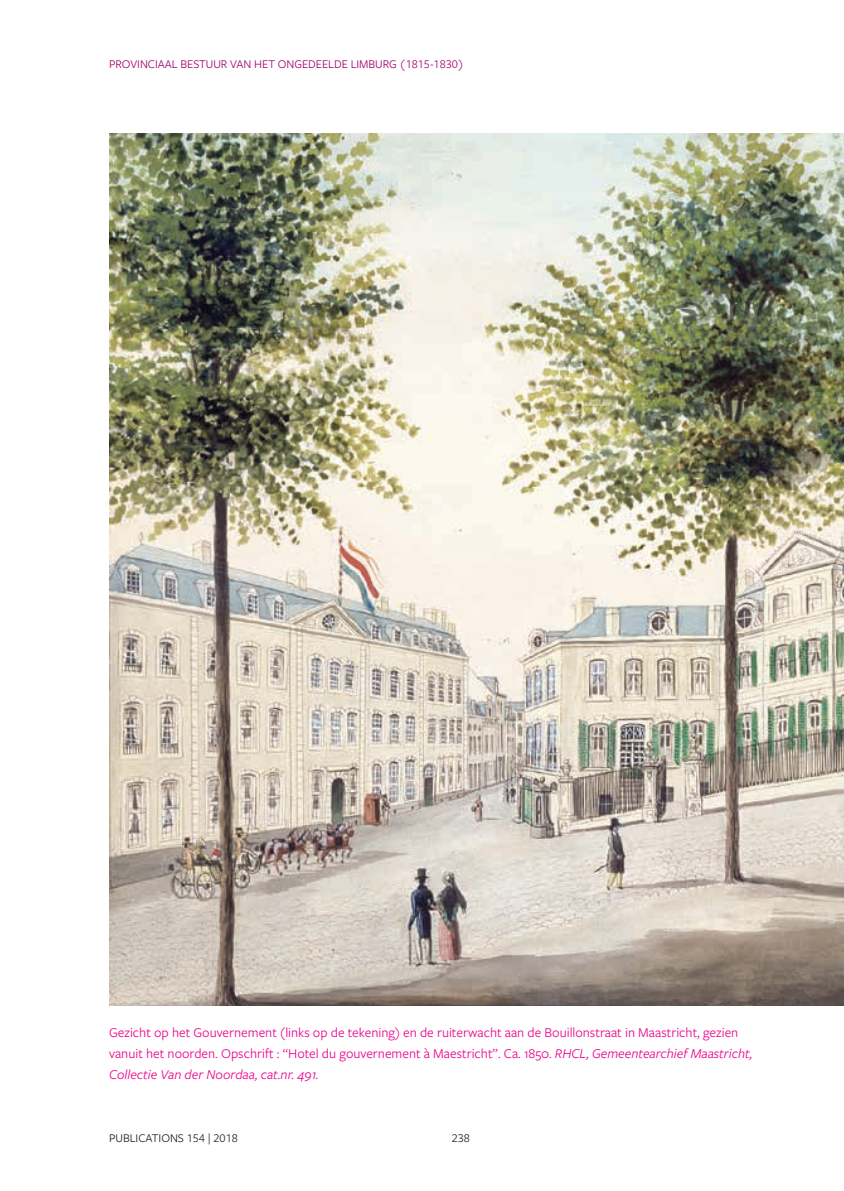
<style>
.page{position:relative;width:844px;height:1191px;background:#fff}
.page>*{position:absolute;margin:0;border:0;box-sizing:border-box;transform-origin:0 0}
.t1{font:14px/21px "Freight Sans Pro";color:#ed028c}
.t2{font:12.25px "Freight Sans Pro";letter-spacing:-.005em;color:#a20169}
.t3{font:12.25px "Freight Sans Pro";letter-spacing:-.005em;color:#231f20}
.s1{font-style:italic}
</style>
<div class="page">
<img style="left:109px;top:134px;width:734px;height:872px">
<p class="t2" style="left:109px;top:56px;width:356px">PROVINCIAAL BESTUUR VAN HET ONGEDEELDE LIMBURG (1815-1830)</p>
<p class="t1" style="left:109px;top:1021px;width:644px">Gezicht op het Gouvernement (links op de tekening) en de ruiterwacht aan de Bouillonstraat in Maastricht, gezien vanuit het noorden. Opschrift : “Hotel du gouvernement à Maestricht”. Ca. 1850. <span class="s1">RHCL, Gemeentearchief Maastricht,<br>Collectie Van der Noordaa, cat.nr. 491.</span></p>
<p class="t3" style="left:109px;top:1130px;width:130px">PUBLICATIONS 154 | 2018</p>
<p class="t3" style="left:451px;top:1130px;width:20px">238</p>
</div>
